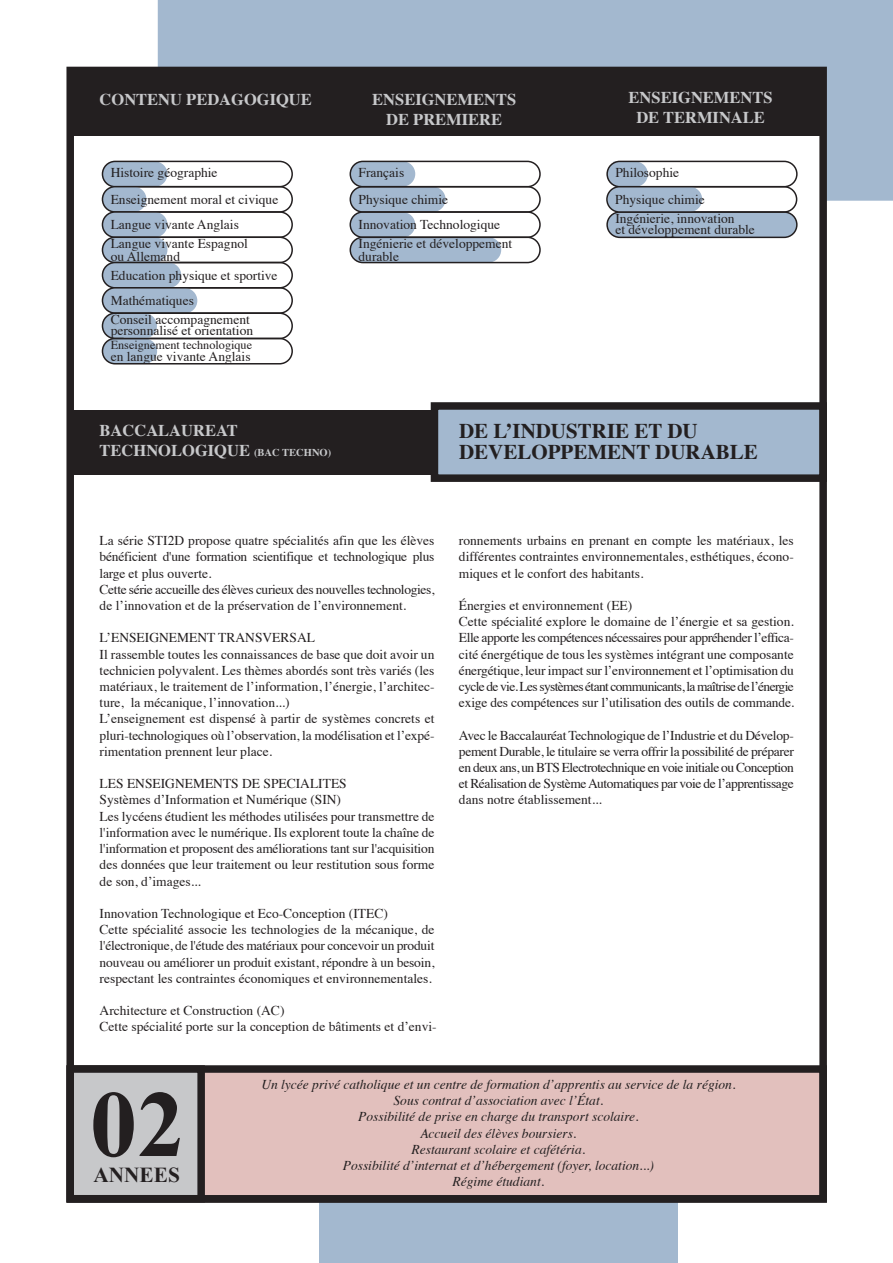
<style>
.page{position:relative;width:893px;height:1263px;background:#fff}
.page>*{position:absolute;margin:0;border:0;box-sizing:border-box;transform-origin:0 0}
.t1{font:700 94.65px "Times New Roman";color:#231f20}
.t2{font:700 21.3px "Times New Roman";color:#231f20}
.t3{font:700 21px/21px "Times";color:#231f20}
.t4{font:700 16.5px/19.8px "Times";color:#c7c8ca;text-align:center}
.t5{font:13.5px/16.2px "Times";color:#231f20}
.t6{font:italic 13.5px/16.2px "Times";color:#231f20;text-align:center}
.t7{font:12.15px "Times";color:#231f20}
.s1{font-size:10.5px}
</style>
<div class="page">
<svg style="left:158px;top:0;width:735px;height:201px;fill:#a3b8cf"></svg>
<div style="left:350px;top:212px;width:65px;height:25px;background:#a3b8cf;border-radius:13px"></div>
<div style="left:351px;top:187px;width:95px;height:25px;background:#a3b8cf;border-radius:13px"></div>
<div style="left:351px;top:237px;width:150px;height:26px;background:#a3b8cf;border-radius:13px"></div>
<div style="left:201px;top:1069px;width:622px;height:130px;background:#e2c0bd"></div>
<div style="left:319px;top:1195px;width:358px;height:68px;background:#a3b8cf"></div>
<div style="left:66px;top:1065px;width:761px;height:137px;border:8px solid #231f20"></div>
<div style="left:66px;top:1065px;width:139px;height:137px;background:#c7c8ca;border:8px solid #231f20"></div>
<div style="left:71px;top:410px;width:753px;height:64px;background:#231f20"></div>
<div style="left:431px;top:402px;width:396px;height:80px;background:#a3b8cf;border:8px solid #231f20"></div>
<div style="left:66px;top:67px;width:761px;height:1135px;border:8px solid #231f20"></div>
<svg style="left:607px;top:161px;width:41px;height:26px"></svg>
<div style="left:71px;top:71px;width:753px;height:65px;background:#231f20"></div>
<div style="left:102px;top:161px;width:65px;height:26px;background:#a3b8cf;border-radius:13px"></div>
<div style="left:102px;top:161px;width:191px;height:26px;border:2px solid #231f20;border-radius:13px"></div>
<svg style="left:102px;top:187px;width:44px;height:25px"></svg>
<div style="left:102px;top:186px;width:191px;height:27px;border:2px solid #231f20;border-radius:13px"></div>
<div style="left:102px;top:212px;width:65px;height:25px;background:#a3b8cf;border-radius:13px"></div>
<div style="left:102px;top:211px;width:191px;height:27px;border:2px solid #231f20;border-radius:13px"></div>
<div style="left:102px;top:237px;width:65px;height:26px;background:#a3b8cf;border-radius:13px"></div>
<div style="left:102px;top:236px;width:191px;height:27px;border:2px solid #231f20;border-radius:13px"></div>
<div style="left:102px;top:263px;width:79px;height:25px;background:#a3b8cf;border-radius:13px"></div>
<div style="left:102px;top:262px;width:191px;height:27px;border:2px solid #231f20;border-radius:13px"></div>
<div style="left:102px;top:288px;width:95px;height:25px;background:#a3b8cf;border-radius:13px"></div>
<div style="left:102px;top:287px;width:191px;height:27px;border:2px solid #231f20;border-radius:13px"></div>
<div style="left:102px;top:338px;width:191px;height:26px;border:2px solid #231f20;border-radius:13px"></div>
<div style="left:350px;top:161px;width:65px;height:26px;background:#a3b8cf;border-radius:13px"></div>
<div style="left:350px;top:161px;width:191px;height:26px;border:2px solid #231f20;border-radius:13px"></div>
<div style="left:350px;top:186px;width:191px;height:27px;border:2px solid #231f20;border-radius:13px"></div>
<div style="left:349px;top:211px;width:192px;height:27px;border:2px solid #231f20;border-radius:13px"></div>
<div style="left:350px;top:237px;width:191px;height:26px;border:2px solid #231f20;border-radius:13px"></div>
<div style="left:606px;top:161px;width:192px;height:26px;border:2px solid #231f20;border-radius:13px"></div>
<div style="left:607px;top:212px;width:190px;height:25px;background:#a3b8cf;border-radius:13px"></div>
<div style="left:606px;top:211px;width:192px;height:27px;border:2px solid #231f20;border-radius:13px"></div>
<div style="left:607px;top:187px;width:95px;height:25px;background:#a3b8cf;border-radius:13px"></div>
<div style="left:606px;top:186px;width:191px;height:27px;border:2px solid #231f20;border-radius:13px"></div>
<svg style="left:102px;top:315px;width:55px;height:49px;background:#a3b5c9"></svg>
<div style="left:102px;top:312px;width:191px;height:27px;border:2px solid #231f20;border-radius:13px"></div>
<p class="t4" style="left:100px;top:88px;width:214px">CONTENU PEDAGOGIQUE</p>
<p class="t5" style="left:111px;top:159px;width:169px;line-height:25.8px">Histoire géographie<br>Enseignement moral et civique<br>Langue vivante Anglais</p>
<p class="t5" style="left:111px;top:237px;width:139px;line-height:12.1px">Langue vivante Espagnol ou Allemand</p>
<p class="t5" style="left:111px;top:261px;width:168px;line-height:25.3px">Education physique et sportive<br>Mathématiques</p>
<p class="t7" style="left:111px;top:333px;width:143px">Enseignement technologique</p>
<p class="t5" style="left:111px;top:347px;width:141px">en langue vivante Anglais</p>
<p class="t5" style="left:111px;top:313px;width:144px;line-height:10.8px">Conseil accompagnement personnalisé et orientation</p>
<p class="t4" style="left:372px;top:88px;width:145px">ENSEIGNEMENTS<br>DE PREMIERE</p>
<p class="t4" style="left:629px;top:86px;width:145px">ENSEIGNEMENTS<br>DE TERMINALE</p>
<p class="t5" style="left:359px;top:158px;width:91px;line-height:26.5px">Français<br>Physique chimie</p>
<p class="t5" style="left:359px;top:214px;width:155px;line-height:19.4px">Innovation Technologique<br>Ingénierie et développement</p>
<p class="t5" style="left:359px;top:247px;width:42px">durable</p>
<p class="t5" style="left:615px;top:164px;width:65px">Philosophie</p>
<p class="t5" style="left:615px;top:212px;width:141px;line-height:10.5px">Ingénierie, innovation<br>et développement durable</p>
<p class="t5" style="left:615px;top:190px;width:91px">Physique chimie</p>
<p class="t4" style="left:100px;top:419px;width:233px;text-align:left">BACCALAUREAT<br>TECHNOLOGIQUE <span class="s1">(BAC TECHNO)</span></p>
<h3 class="t3" style="left:459px;top:418px;width:300px">DE L’INDUSTRIE ET DU<br>DEVELOPPEMENT DURABLE</h3>
<p class="t5" style="left:100px;top:531px;width:336px">La série STI2D propose quatre spécialités afin que les élèves bénéficient d'une formation scientifique et technologique plus large et plus ouverte.<br>Cette série accueille des élèves curieux des nouvelles technologies, de l’innovation et de la préservation de l’environnement.</p>
<p class="t5" style="left:100px;top:629px;width:336px">L’ENSEIGNEMENT TRANSVERSAL<br>Il rassemble toutes les connaissances de base que doit avoir un technicien polyvalent. Les thèmes abordés sont très variés (les matériaux, le traitement de l’information, l’énergie, l’architec&shy;ture, la mécanique, l’innovation...)<br>L’enseignement est dispensé à partir de systèmes concrets et pluri-technologiques où l’observation, la modélisation et l’expé&shy;rimentation prennent leur place.</p>
<p class="t5" style="left:100px;top:774px;width:336px">LES ENSEIGNEMENTS DE SPECIALITES<br>Systèmes d’Information et Numérique (SIN)<br>Les lycéens étudient les méthodes utilisées pour transmettre de l'information avec le numérique. Ils explorent toute la chaîne de l'information et proposent des améliorations tant sur l'acquisition des données que leur traitement ou leur restitution sous forme de son, d’images...</p>
<p class="t5" style="left:100px;top:904px;width:336px">Innovation Technologique et Eco-Conception (ITEC)<br>Cette spécialité associe les technologies de la mécanique, de l'électronique, de l'étude des matériaux pour concevoir un produit nouveau ou améliorer un produit existant, répondre à un besoin, respectant les contraintes économiques et environnementales.</p>
<p class="t5" style="left:100px;top:1001px;width:339px">Architecture et Construction (AC)<br>Cette spécialité porte sur la conception de bâtiments et d’envi-</p>
<p class="t5" style="left:459px;top:531px;width:336px;text-align:justify">ronnements urbains en prenant en compte les matériaux, les différentes contraintes environnementales, esthétiques, écono&shy;miques et le confort des habitants.</p>
<p class="t5" style="left:459px;top:596px;width:337px">Énergies et environnement (EE)<br>Cette spécialité explore le domaine de l’énergie et sa gestion.<br>Elle apporte les compétences nécessaires pour appréhender l’effica&shy;cité énergétique de tous les systèmes intégrant une composante énergétique, leur impact sur l’environnement et l’optimisation du cycle de vie. Les systèmes étant communicants, la maîtrise de l’énergie exige des compétences sur l’utilisation des outils de commande.</p>
<p class="t5" style="left:459px;top:726px;width:336px;text-align:justify">Avec le Baccalauréat Technologique de l’Industrie et du Dévelop&shy;pement Durable, le titulaire se verra offrir la possibilité de préparer en deux ans, un BTS Electrotechnique en voie initiale ou Conception et Réalisation de Système Automatiques par voie de l’apprentissage dans notre établissement...</p>
<h1 class="t1" style="left:90px;top:1059px;width:96px">02</h1>
<h2 class="t2" style="left:93px;top:1160px;width:88px">ANNEES</h2>
<p class="t6" style="left:261px;top:1075px;width:476px">Un lycée privé catholique et un centre de formation d’apprentis au service de la région.<br>Sous contrat d’association avec l’État.<br>Possibilité de prise en charge du transport scolaire.<br>Accueil des élèves boursiers.<br>Restaurant scolaire et cafétéria.<br>Possibilité d’internat et d’hébergement (foyer, location...)<br>Régime étudiant.</p>
</div>
